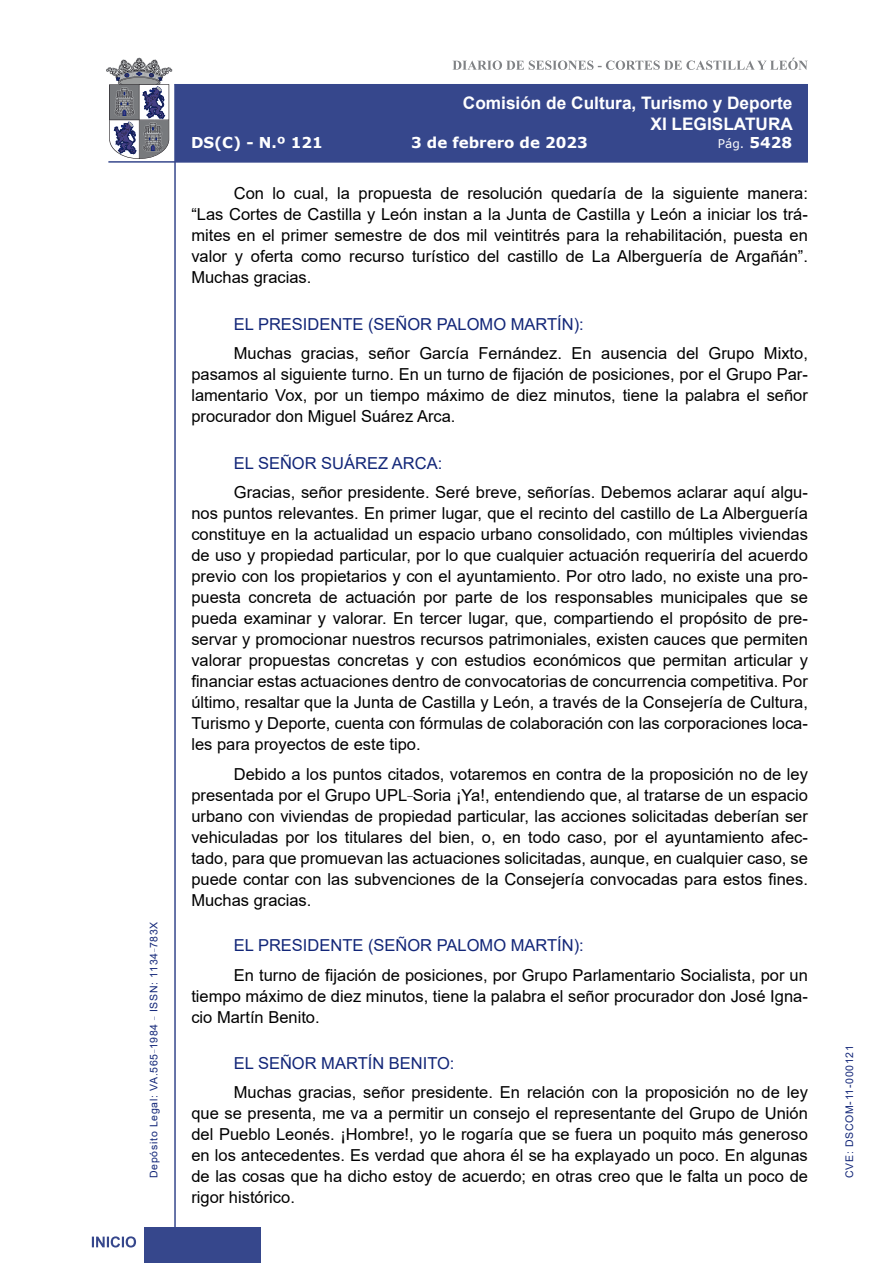
<style>
.page{position:relative;width:893px;height:1263px;background:#fff}
.page>*{position:absolute;margin:0;border:0;box-sizing:border-box;transform-origin:0 0}
.t1{font:700 17.25px/20.7px "Arial";color:#fff;text-align:right}
.t2{font:16.5px/21px "Arial";color:#000;text-align:justify}
.Orador{font:16.5px "Arial";color:#122678}
.t3{font:700 15px "Verdana";color:#fff}
.t4{font:12px "Verdana";color:#fff}
.t5{font:10.5px "Arial";letter-spacing:.065em;color:#122678}
.s1{font-weight:700;font-size:15px}
</style>
<div class="page">
<svg style="left:452px;top:58px;width:356px;height:12px"></svg>
<hr style="left:174px;top:84px;width:2px;height:1179px;background:#36478c">
<div style="left:144px;top:1227px;width:117px;height:36px;background:#36478c"></div>
<div style="left:175px;top:84px;width:633px;height:78px;background:#36478c"></div>
<hr style="left:108px;top:161px;width:700px;height:2px;background:#36478c">
<svg style="left:92px;top:1236px;width:44px;height:11px"></svg>
<svg style="left:106px;top:58px;width:66px;height:101px"></svg>
<p class="t5" style="left:146px;top:1178px;width:258px;rotate:-90deg">Depósito Legal: VA.565<sup>_</sup>1984 <sup>_</sup> ISSN: 1134<sup>_</sup>783X</p>
<p class="t1" style="left:463px;top:93px;width:332px">Comisión de Cultura, Turismo y Deporte<br>XI LEGISLATURA</p>
<p class="t3" style="left:191px;top:132px;width:133px">DS(C) - N.º 121</p>
<p class="t3" style="left:411px;top:132px;width:178px">3 de febrero de 2023</p>
<p class="t4" style="left:718px;top:135px;width:76px">Pág. <span class="s1">5428</span></p>
<p class="t2" style="left:191px;top:183px;width:618px;text-indent:43px">Con lo cual, la propuesta de resolución quedaría de la siguiente manera: “Las Cortes de Castilla y León instan a la Junta de Castilla y León a iniciar los trá&shy;mites en el primer semestre de dos mil veintitrés para la rehabilitación, puesta en valor y oferta como recurso turístico del castillo de La Alberguería de Argañán”.<br>Muchas gracias.</p>
<p class="Orador" style="left:234px;top:312px;width:351px">EL PRESIDENTE (SEÑOR PALOMO MARTÍN):</p>
<p class="t2" style="left:191px;top:343px;width:618px;text-indent:43px">Muchas gracias, señor García Fernández. En ausencia del Grupo Mixto, pasamos al siguiente turno. En un turno de fijación de posiciones, por el Grupo Par&shy;lamentario Vox, por un tiempo máximo de diez minutos, tiene la palabra el señor procurador don Miguel Suárez Arca.</p>
<p class="Orador" style="left:234px;top:451px;width:210px">EL SEÑOR SUÁREZ ARCA:</p>
<p class="t2" style="left:191px;top:482px;width:618px;text-indent:43px">Gracias, señor presidente. Seré breve, señorías. Debemos aclarar aquí algu&shy;nos puntos relevantes. En primer lugar, que el recinto del castillo de La Alberguería constituye en la actualidad un espacio urbano consolidado, con múltiples viviendas de uso y propiedad particular, por lo que cualquier actuación requeriría del acuerdo previo con los propietarios y con el ayuntamiento. Por otro lado, no existe una pro&shy;puesta concreta de actuación por parte de los responsables municipales que se pueda examinar y valorar. En tercer lugar, que, compartiendo el propósito de pre&shy;servar y promocionar nuestros recursos patrimoniales, existen cauces que permiten valorar propuestas concretas y con estudios económicos que permitan articular y financiar estas actuaciones dentro de convocatorias de concurrencia competitiva. Por último, resaltar que la Junta de Castilla y León, a través de la Consejería de Cultura, Turismo y Deporte, cuenta con fórmulas de colaboración con las corporaciones loca&shy;les para proyectos de este tipo.</p>
<p class="t2" style="left:191px;top:763px;width:618px;text-indent:43px">Debido a los puntos citados, votaremos en contra de la proposición no de ley presentada por el Grupo UPL<sup>_</sup>Soria ¡Ya!, entendiendo que, al tratarse de un espacio urbano con viviendas de propiedad particular, las acciones solicitadas deberían ser vehiculadas por los titulares del bien, o, en todo caso, por el ayuntamiento afec&shy;tado, para que promuevan las actuaciones solicitadas, aunque, en cualquier caso, se puede contar con las subvenciones de la Consejería convocadas para estos fines.<br>Muchas gracias.</p>
<p class="Orador" style="left:234px;top:934px;width:351px">EL PRESIDENTE (SEÑOR PALOMO MARTÍN):</p>
<p class="t2" style="left:191px;top:964px;width:618px;text-indent:43px">En turno de fijación de posiciones, por Grupo Parlamentario Socialista, por un tiempo máximo de diez minutos, tiene la palabra el señor procurador don José Igna&shy;cio Martín Benito.</p>
<p class="Orador" style="left:234px;top:1051px;width:222px">EL SEÑOR MARTÍN BENITO:</p>
<p class="t2" style="left:191px;top:1082px;width:618px;text-indent:43px">Muchas gracias, señor presidente. En relación con la proposición no de ley que se presenta, me va a permitir un consejo el representante del Grupo de Unión del Pueblo Leonés. ¡Hombre!, yo le rogaría que se fuera un poquito más generoso en los antecedentes. Es verdad que ahora él se ha explayado un poco. En algunas de las cosas que ha dicho estoy de acuerdo; en otras creo que le falta un poco de rigor histórico.</p>
<p class="t5" style="left:842px;top:1178px;width:134px;rotate:-90deg">CVE: DSCOM-11-000121</p>
</div>
